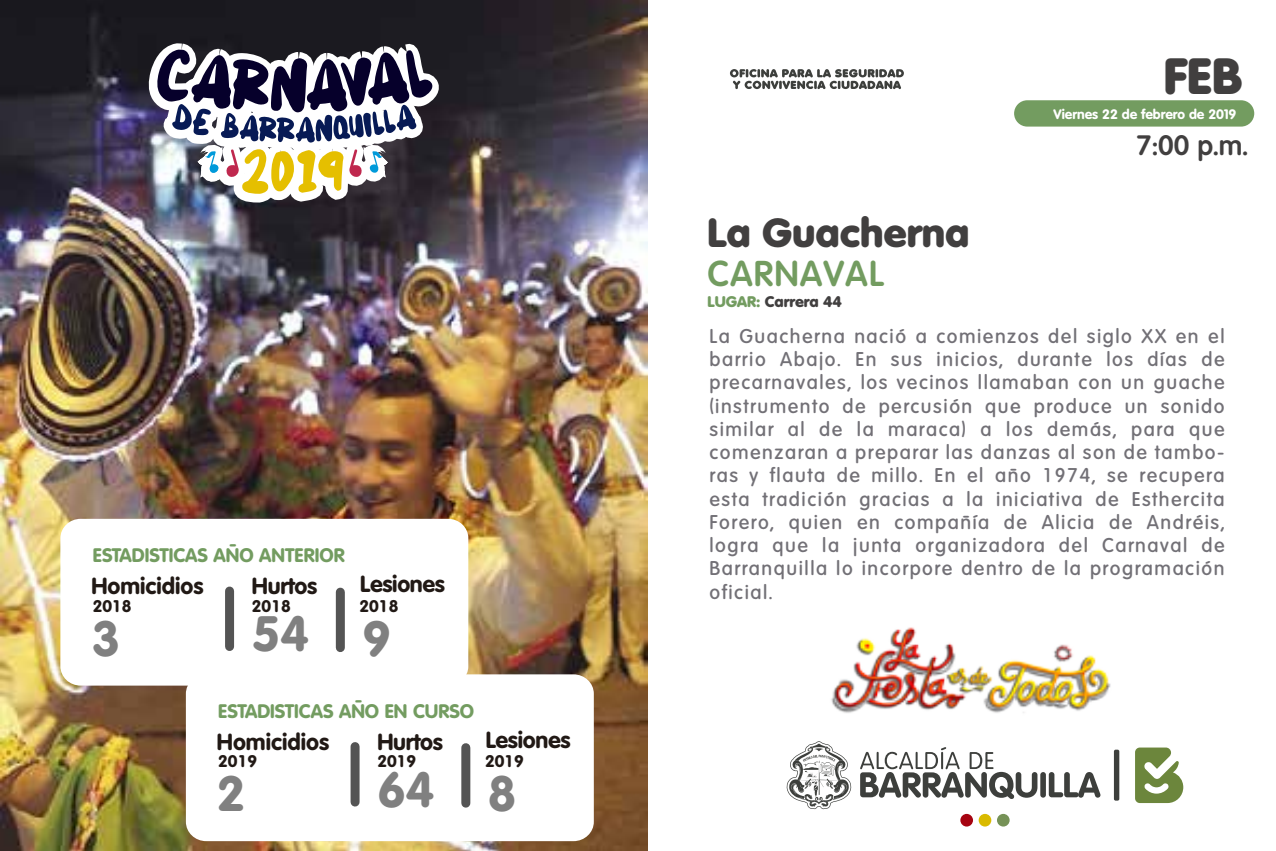
<style>
.page{position:relative;width:1276px;height:851px;background:#fff}
.page>*{position:absolute;margin:0;border:0;box-sizing:border-box;transform-origin:0 0}
.t1{font:800 49.5px "Volkswagen Serial";color:#413f3f}
.t2{font:800 48.3px "Volkswagen Serial";color:#808080}
.t3{font:800 39.6px "Volkswagen Serial";color:#413f3f}
.t4{font:700 34.8px "Volkswagen Serial";letter-spacing:.035em;color:#739c60}
.t5{font:700 27.3px "Volkswagen Serial";color:#413f3f}
.t6{font:800 22.5px "Volkswagen Serial";letter-spacing:-.015em;color:#211915}
.t7{font:500 19.5px/23.1px "Volkswagen Serial";letter-spacing:.08em;color:#727076;text-align:justify}
.t8{font:800 19.2px "Volkswagen Serial";color:#739c60}
.t9{font:800 16.5px "Volkswagen Serial";color:#211915}
.t10{font:800 15px "Volkswagen Serial";color:#413f3f}
.t11{font:800 13.5px "Volkswagen Serial";color:#fff}
.s1{color:#739c60}
</style>
<div class="page">
<img style="left:0;top:0;width:647px;height:850px">
<div style="left:186px;top:674px;width:408px;height:167px;background:#fff;border-radius:20px"></div>
<div style="left:350px;top:746px;width:9px;height:55px;background:#545454"></div>
<div style="left:461px;top:747px;width:9px;height:56px;background:#545454"></div>
<svg style="left:732px;top:69px;width:172px;height:20px"></svg>
<div style="left:1014px;top:100px;width:240px;height:27px;background:#739c60;border-radius:13px"></div>
<div style="left:60px;top:518px;width:408px;height:167px;background:#fff;border-radius:20px"></div>
<div style="left:225px;top:591px;width:9px;height:55px;background:#545454"></div>
<div style="left:336px;top:592px;width:9px;height:55px;background:#545454"></div>
<div style="left:1114px;top:749px;width:5px;height:51px;background:#3d3f3c;border-radius:2px"></div>
<svg style="left:786px;top:741px;width:65px;height:68px"></svg>
<div style="left:1040px;top:772px;width:6px;height:25px;background:#3d3f3c;border-radius:3px"></div>
<svg style="left:1048px;top:772px;width:52px;height:25px"></svg>
<svg style="left:860px;top:766px;width:177px;height:32px"></svg>
<svg style="left:1135px;top:747px;width:48px;height:55px"></svg>
<div style="left:960px;top:813px;width:13px;height:13px;background:#a60411;border-radius:50%"></div>
<svg style="left:978px;top:813px;width:13px;height:13px"></svg>
<div style="left:997px;top:813px;width:12px;height:13px;background:#769257;border-radius:50%"></div>
<img style="left:134px;top:0;width:318px;height:603px">
<img style="left:828px;top:627px;width:288px;height:139px">
<p class="t8" style="left:93px;top:543px;width:253px">ESTADISTICAS AÑO ANTERIOR</p>
<p class="t9" style="left:252px;top:595px;width:40px">2018</p>
<h2 class="t2" style="left:252px;top:604px;width:58px">54</h2>
<p class="t6" style="left:91px;top:572px;width:114px">Homicidios</p>
<p class="t6" style="left:252px;top:572px;width:67px">Hurtos</p>
<p class="t6" style="left:360px;top:570px;width:86px">Lesiones</p>
<p class="t9" style="left:93px;top:595px;width:40px">2018</p>
<h2 class="t2" style="left:91px;top:608px;width:30px">3</h2>
<p class="t9" style="left:359px;top:595px;width:40px">2018</p>
<h2 class="t2" style="left:362px;top:608px;width:30px">9</h2>
<p class="t8" style="left:218px;top:699px;width:257px">ESTADISTICAS AÑO EN CURSO</p>
<p class="t9" style="left:377px;top:751px;width:40px">2019</p>
<h2 class="t2" style="left:377px;top:759px;width:58px">64</h2>
<p class="t6" style="left:217px;top:727px;width:114px">Homicidios</p>
<p class="t6" style="left:377px;top:727px;width:67px">Hurtos</p>
<p class="t6" style="left:486px;top:725px;width:86px">Lesiones</p>
<p class="t9" style="left:218px;top:751px;width:40px">2019</p>
<h2 class="t2" style="left:217px;top:763px;width:30px">2</h2>
<p class="t9" style="left:485px;top:751px;width:40px">2019</p>
<h2 class="t2" style="left:488px;top:763px;width:30px">8</h2>
<h1 class="t1" style="left:1163px;top:44px;width:80px">FEB</h1>
<h3 class="t3" style="left:707px;top:207px;width:263px">La Guacherna</h3>
<h3 class="t4" style="left:707px;top:253px;width:178px">CARNAVAL</h3>
<p class="t10" style="left:707px;top:292px;width:136px"><span class="s1">LUGAR:</span> Carrera 44</p>
<p class="t11" style="left:1053px;top:105px;width:184px">Viernes 22 de febrero de 2019</p>
<h3 class="t5" style="left:1136px;top:128px;width:113px">7:00 p.m.</h3>
<p class="t7" style="left:709px;top:324px;width:516px">La Guacherna nació a comienzos del siglo XX en el barrio Abajo. En sus inicios, durante los días de precarnavales, los vecinos llamaban con un guache (instrumento de percusión que produce un sonido similar al de la maraca) a los demás, para que comenzaran a preparar las danzas al son de tambo&shy;ras y flauta de millo. En el año 1974, se recupera esta tradición gracias a la iniciativa de Esthercita Forero, quien en compañía de Alicia de Andréis, logra que la junta organizadora del Carnaval de Barranquilla lo incorpore dentro de la programación oficial.</p>
</div>
